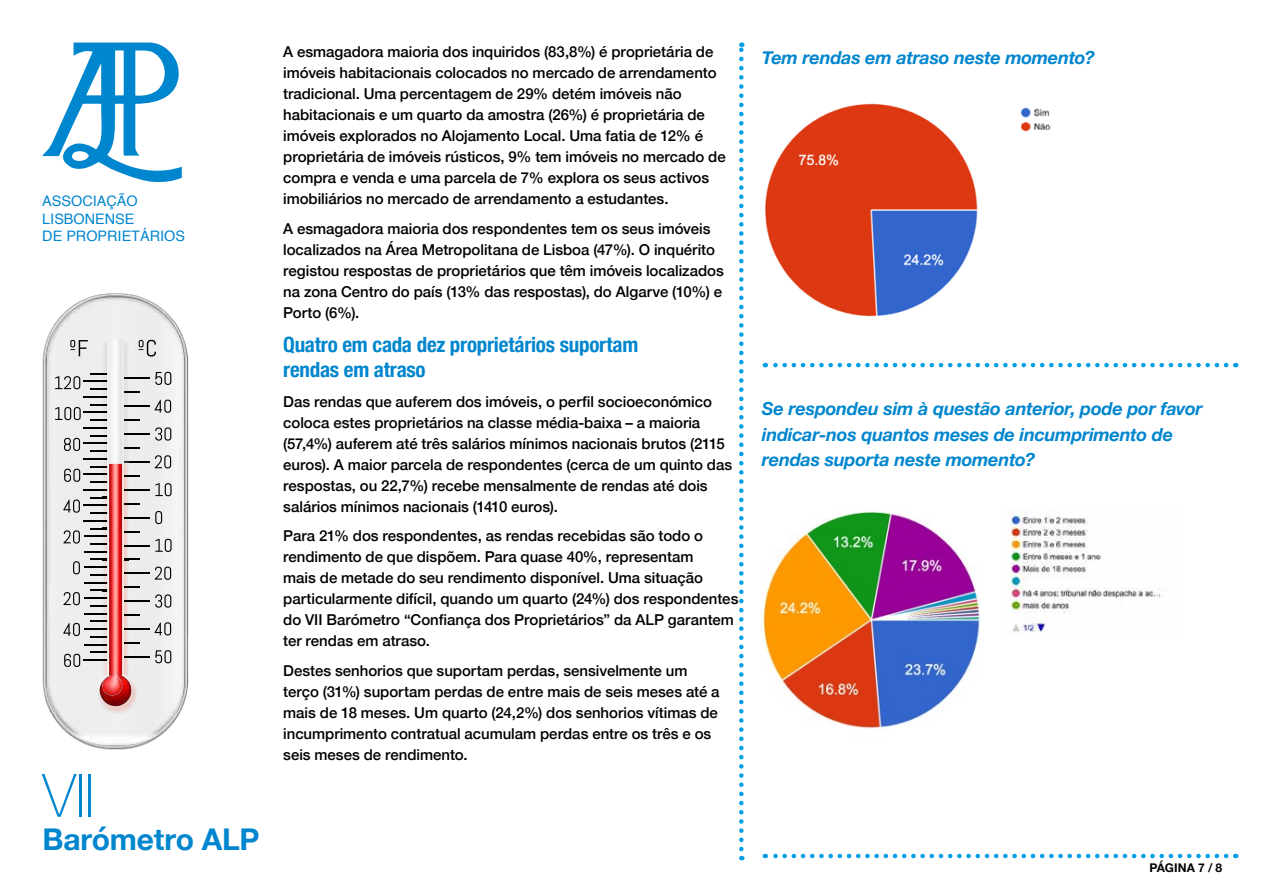
<style>
.page{position:relative;width:1263px;height:893px;background:#fff}
.page>*{position:absolute;margin:0;border:0;box-sizing:border-box;transform-origin:0 0}
.t1{font:100 59.85px "Helvetica Neue";color:#0086ce}
.t2{font:700 30px "Helvetica Neue";letter-spacing:-.005em;color:#0086ce}
.t3{font:700 condensed 21px/25.5px "Helvetica Neue";letter-spacing:-.01em;color:#0086ce}
.t4{font:italic 700 18px/25.5px "Helvetica Neue";letter-spacing:-.01em;color:#0086ce}
.t5{font:500 15px/21px "Helvetica Neue";color:#000}
.t6{font:14.4px/17.2px "Helvetica";color:#0086ce}
.t7{font:700 12px "Helvetica Neue";letter-spacing:.01em;color:#000}
</style>
<div class="page">
<img style="left:44px;top:294px;width:144px;height:456px">
<img style="left:184px;top:362px;width:1px;height:319px">
<svg style="left:109px;top:745px;width:16px;height:1px"></svg>
<img style="left:47px;top:298px;width:137px;height:447px">
<hr style="left:124px;top:433px;width:26px;height:2px;background:#000">
<hr style="left:124px;top:656px;width:26px;height:2px;background:#000">
<svg style="left:155px;top:650px;width:16px;height:13px"></svg>
<svg style="left:155px;top:427px;width:16px;height:14px"></svg>
<svg style="left:139px;top:340px;width:17px;height:17px"></svg>
<svg style="left:70px;top:340px;width:18px;height:16px"></svg>
<img style="left:98px;top:713px;width:41px;height:1px">
<img style="left:98px;top:678px;width:41px;height:35px">
<img style="left:99px;top:680px;width:39px;height:33px">
<img style="left:137px;top:681px;width:1px;height:31px">
<img style="left:100px;top:681px;width:37px;height:31px">
<img style="left:102px;top:683px;width:35px;height:28px">
<img style="left:104px;top:684px;width:33px;height:26px">
<img style="left:107px;top:687px;width:29px;height:23px">
<img style="left:134px;top:689px;width:1px;height:20px">
<img style="left:129px;top:346px;width:1px;height:109px">
<img style="left:102px;top:459px;width:1px;height:216px">
<img style="left:103px;top:339px;width:4px;height:336px">
<svg style="left:55px;top:373px;width:52px;height:17px"></svg>
<svg style="left:83px;top:396px;width:24px;height:1px"></svg>
<svg style="left:55px;top:404px;width:52px;height:17px"></svg>
<svg style="left:84px;top:427px;width:23px;height:1px"></svg>
<svg style="left:64px;top:435px;width:43px;height:17px"></svg>
<svg style="left:84px;top:458px;width:23px;height:1px"></svg>
<svg style="left:64px;top:466px;width:43px;height:17px"></svg>
<svg style="left:84px;top:489px;width:23px;height:1px"></svg>
<svg style="left:63px;top:497px;width:44px;height:17px"></svg>
<svg style="left:84px;top:520px;width:23px;height:1px"></svg>
<svg style="left:63px;top:528px;width:44px;height:17px"></svg>
<svg style="left:84px;top:551px;width:23px;height:1px"></svg>
<svg style="left:73px;top:559px;width:34px;height:16px"></svg>
<svg style="left:84px;top:582px;width:23px;height:1px"></svg>
<svg style="left:63px;top:590px;width:44px;height:16px"></svg>
<svg style="left:84px;top:613px;width:23px;height:1px"></svg>
<svg style="left:63px;top:621px;width:44px;height:16px"></svg>
<svg style="left:84px;top:644px;width:23px;height:1px"></svg>
<svg style="left:64px;top:652px;width:43px;height:15px"></svg>
<img style="left:124px;top:341px;width:5px;height:334px">
<svg style="left:124px;top:372px;width:47px;height:13px"></svg>
<svg style="left:124px;top:392px;width:16px;height:1px"></svg>
<svg style="left:124px;top:400px;width:47px;height:13px"></svg>
<svg style="left:124px;top:420px;width:16px;height:1px"></svg>
<svg style="left:124px;top:433px;width:6px;height:2px"></svg>
<svg style="left:124px;top:447px;width:16px;height:2px"></svg>
<svg style="left:124px;top:455px;width:47px;height:13px"></svg>
<svg style="left:124px;top:475px;width:16px;height:1px"></svg>
<svg style="left:124px;top:483px;width:48px;height:13px"></svg>
<svg style="left:124px;top:503px;width:16px;height:1px"></svg>
<svg style="left:124px;top:511px;width:38px;height:13px"></svg>
<svg style="left:124px;top:531px;width:16px;height:1px"></svg>
<svg style="left:124px;top:539px;width:48px;height:13px"></svg>
<svg style="left:124px;top:559px;width:16px;height:1px"></svg>
<svg style="left:124px;top:567px;width:47px;height:13px"></svg>
<svg style="left:124px;top:587px;width:16px;height:1px"></svg>
<svg style="left:124px;top:594px;width:47px;height:14px"></svg>
<svg style="left:124px;top:615px;width:16px;height:1px"></svg>
<svg style="left:124px;top:622px;width:47px;height:13px"></svg>
<svg style="left:124px;top:642px;width:16px;height:2px"></svg>
<img style="left:107px;top:339px;width:17px;height:336px">
<svg style="left:98px;top:675px;width:36px;height:34px"></svg>
<img style="left:109px;top:464px;width:13px;height:212px">
<img style="left:100px;top:676px;width:31px;height:30px">
<img style="left:102px;top:676px;width:20px;height:19px;border-radius:10px">
<svg style="left:42px;top:42px;width:140px;height:141px"></svg>
<img style="left:765px;top:103px;width:213px;height:214px">
<img style="left:1020px;top:107px;width:31px;height:25px">
<img style="left:762px;top:511px;width:218px;height:218px">
<img style="left:1010px;top:510px;width:151px;height:122px">
<svg style="left:739px;top:43px;width:4px;height:806px"></svg>
<svg style="left:765px;top:363px;width:461px;height:4px"></svg>
<svg style="left:765px;top:854px;width:461px;height:4px"></svg>
<p class="t6" style="left:42px;top:193px;width:144px">ASSOCIAÇÃO<br>LISBONENSE<br>DE PROPRIETÁRIOS</p>
<h1 class="t1" style="left:43px;top:750px;width:54px">VII</h1>
<h2 class="t2" style="left:43px;top:815px;width:218px">Barómetro ALP</h2>
<p class="t5" style="left:283px;top:40px;width:444px">A esmagadora maioria dos inquiridos (83,8%) é proprietária de imóveis habitacionais colocados no mercado de arrendamento tradicional. Uma percentagem de 29% detém imóveis não habitacionais e um quarto da amostra (26%) é proprietária de imóveis explorados no Alojamento Local. Uma fatia de 12% é proprietária de imóveis rústicos, 9% tem imóveis no mercado de compra e venda e uma parcela de 7% explora os seus activos imobiliários no mercado de arrendamento a estudantes.</p>
<p class="t5" style="left:283px;top:217px;width:442px">A esmagadora maioria dos respondentes tem os seus imóveis localizados na Área Metropolitana de Lisboa (47%). O inquérito registou respostas de proprietários que têm imóveis localizados na zona Centro do país (13% das respostas), do Algarve (10%) e Porto (6%).</p>
<h3 class="t3" style="left:283px;top:330px;width:357px">Quatro em cada dez proprietários suportam rendas em atraso</h3>
<p class="t5" style="left:283px;top:390px;width:451px">Das rendas que auferem dos imóveis, o perfil socioeconómico coloca estes proprietários na classe média-baixa – a maioria (57,4%) auferem até três salários mínimos nacionais brutos (2115 euros). A maior parcela de respondentes (cerca de um quinto das respostas, ou 22,7%) recebe mensalmente de rendas até dois salários mínimos nacionais (1410 euros).</p>
<p class="t5" style="left:283px;top:524px;width:457px">Para 21% dos respondentes, as rendas recebidas são todo o rendimento de que dispõem. Para quase 40%, representam<br>mais de metade do seu rendimento disponível. Uma situação particularmente difícil, quando um quarto (24%) dos respondentes do VII Barómetro “Confiança dos Proprietários” da ALP garantem ter rendas em atraso.</p>
<p class="t5" style="left:283px;top:659px;width:438px">Destes senhorios que suportam perdas, sensivelmente um terço (31%) suportam perdas de entre mais de seis meses até a mais de 18 meses. Um quarto (24,2%) dos senhorios vítimas de incumprimento contratual acumulam perdas entre os três e os seis meses de rendimento.</p>
<p class="t4" style="left:762px;top:46px;width:334px">Tem rendas em atraso neste momento?</p>
<p class="t4" style="left:762px;top:396px;width:442px">Se respondeu sim à questão anterior, pode por favor indicar-nos quantos meses de incumprimento de rendas suporta neste momento?</p>
<p class="t7" style="left:1149px;top:858px;width:74px">PÁGINA 7 / 8</p>
</div>
